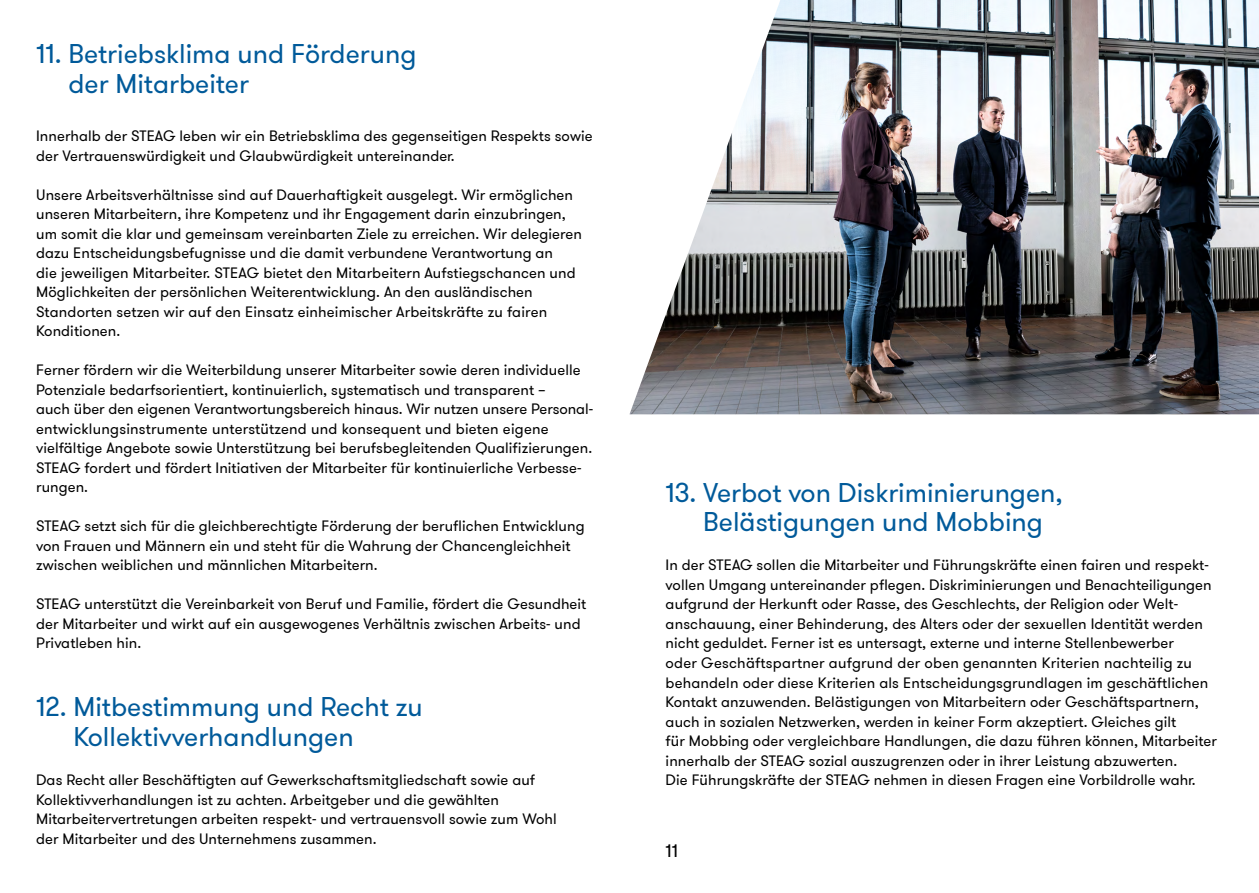
<style>
.page{position:relative;width:1259px;height:893px;background:#fff}
.page>*{position:absolute;margin:0;border:0;box-sizing:border-box;transform-origin:0 0}
.H2_Subline_18_Pt{font:27px/29.7px "GT Walsheim Pro";color:#005a9a}
.t1{font:18px "GT Walsheim Pro";color:#000}
.Fließtext_10_Pt{font:15px/19.5px "GT Walsheim Pro";letter-spacing:.005em;color:#000}
</style>
<div class="page">
<img style="left:629px;top:0;width:630px;height:414px">
<p class="H2_Subline_18_Pt" style="left:68px;top:40px;width:349px;text-indent:-32px">11. Betriebsklima und Förderung der Mitarbeiter</p>
<p class="Fließtext_10_Pt" style="left:36px;top:127px;width:558px">Innerhalb der STEAG leben wir ein Betriebsklima des gegenseitigen Respekts sowie der Vertrauenswürdigkeit und Glaubwürdigkeit untereinander.</p>
<p class="Fließtext_10_Pt" style="left:36px;top:185px;width:547px">Unsere Arbeitsverhältnisse sind auf Dauerhaftigkeit ausgelegt. Wir ermöglichen unseren Mitarbeitern, ihre Kompetenz und ihr Engagement darin einzubringen, um somit die klar und gemeinsam vereinbarten Ziele zu erreichen. Wir delegieren dazu Entscheidungsbefugnisse und die damit verbundene Verantwortung an<br>die jeweiligen Mitarbeiter. STEAG bietet den Mitarbeitern Aufstiegschancen und Möglichkeiten der persönlichen Weiterentwicklung. An den ausländischen Standorten setzen wir auf den Einsatz einheimischer Arbeitskräfte zu fairen Konditionen.</p>
<p class="Fließtext_10_Pt" style="left:36px;top:361px;width:559px">Ferner fördern wir die Weiterbildung unserer Mitarbeiter sowie deren individuelle Potenziale bedarfsorientiert, kontinuierlich, systematisch und transparent –<br>auch über den eigenen Verantwortungsbereich hinaus. Wir nutzen unsere Personal&shy;entwicklungsinstrumente unterstützend und konsequent und bieten eigene vielfältige Angebote sowie Unterstützung bei berufsbegleitenden Qualifizierungen.<br>STEAG fordert und fördert Initiativen der Mitarbeiter für kontinuierliche Verbesse&shy;rungen.</p>
<p class="Fließtext_10_Pt" style="left:36px;top:517px;width:550px">STEAG setzt sich für die gleichberechtigte Förderung der beruflichen Entwicklung von Frauen und Männern ein und steht für die Wahrung der Chancengleichheit zwischen weiblichen und männlichen Mitarbeitern.</p>
<p class="Fließtext_10_Pt" style="left:36px;top:595px;width:552px">STEAG unterstützt die Vereinbarkeit von Beruf und Familie, fördert die Gesundheit der Mitarbeiter und wirkt auf ein ausgewogenes Verhältnis zwischen Arbeits- und<br>Privatleben hin.</p>
<p class="H2_Subline_18_Pt" style="left:73px;top:693px;width:351px;text-indent:-37px">12. Mitbestimmung und Recht zu<br>Kollektivverhandlungen</p>
<p class="Fließtext_10_Pt" style="left:36px;top:770px;width:522px">Das Recht aller Beschäftigten auf Gewerkschaftsmitgliedschaft sowie auf Kollektivverhandlungen ist zu achten. Arbeitgeber und die gewählten Mitarbeitervertretungen arbeiten respekt- und vertrauensvoll sowie zum Wohl der Mitarbeiter und des Unternehmens zusammen.</p>
<p class="H2_Subline_18_Pt" style="left:703px;top:478px;width:361px;text-indent:-38px">13. Verbot von Diskriminierungen,<br>Belästigungen und Mobbing</p>
<p class="Fließtext_10_Pt" style="left:665px;top:556px;width:553px">In der STEAG sollen die Mitarbeiter und Führungskräfte einen fairen und respekt&shy;vollen Umgang untereinander pflegen. Diskriminierungen und Benachteiligungen aufgrund der Herkunft oder Rasse, des Geschlechts, der Religion oder Welt&shy;anschauung, einer Behinderung, des Alters oder der sexuellen Identität werden nicht geduldet. Ferner ist es untersagt, externe und interne Stellenbewerber<br>oder Geschäftspartner aufgrund der oben genannten Kriterien nachteilig zu behandeln oder diese Kriterien als Entscheidungsgrundlagen im geschäftlichen Kontakt anzuwenden. Belästigungen von Mitarbeitern oder Geschäftspartnern, auch in sozialen Netzwerken, werden in keiner Form akzeptiert. Gleiches gilt<br>für Mobbing oder vergleichbare Handlungen, die dazu führen können, Mitarbeiter innerhalb der STEAG sozial auszugrenzen oder in ihrer Leistung abzuwerten.<br>Die Führungskräfte der STEAG nehmen in diesen Fragen eine Vorbildrolle wahr.</p>
<p class="t1" style="left:665px;top:839px;width:14px">11</p>
</div>
